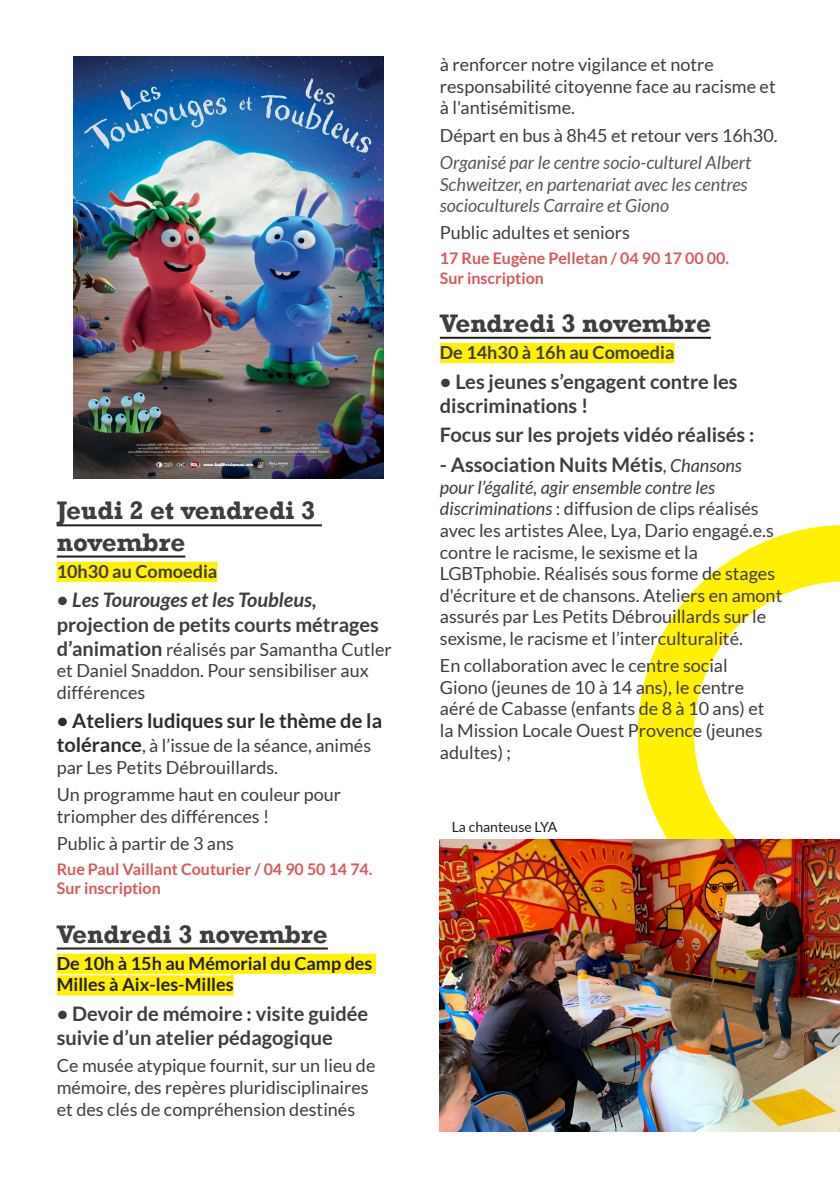
<style>
.page{position:relative;width:840px;height:1191px;background:#fff}
.page>*{position:absolute;margin:0;border:0;box-sizing:border-box;transform-origin:0 0}
.t1{font:700 26px/31.2px "Rockwell";color:#3e3e3f}
.t2{font:700 20px/24px "Lato";color:#3e3e3f}
.t3{font:700 20px "Lato";color:#2e2b2c}
.t4{font:18px/21.6px "Lato";color:#3e3e3f}
.t5{font:italic 18px/21.6px "Lato";color:#57585a}
.t6{font:700 18px/21.6px "Lato";color:#231f20}
.t7{font:700 18px "Lato";color:#3e3e3f}
.t8{font:700 16px/19.2px "Lato";color:#dc565b}
.t9{font:14px "Lato";color:#231f20}
.s1{font-style:italic}
.s2{font-weight:700;font-size:20px}
.s3{font-weight:700;font-size:20px;color:#2e2b2c}
.s4{font-weight:400;font-size:18px}
.s5{font-weight:400;font-style:italic;font-size:18px}
</style>
<div class="page">
<svg style="left:637px;top:525px;width:202px;height:314px"></svg>
<hr style="left:57px;top:524px;width:265px;height:2px;background:#231f20">
<hr style="left:57px;top:555px;width:128px;height:2px;background:#231f20">
<div style="left:57px;top:562px;width:160px;height:20px;background:#fff101"></div>
<hr style="left:57px;top:947px;width:270px;height:2px;background:#231f20">
<div style="left:57px;top:953px;width:319px;height:20px;background:#fff101"></div>
<div style="left:57px;top:975px;width:176px;height:20px;background:#fff101"></div>
<hr style="left:439px;top:337px;width:271px;height:2px;background:#231f20">
<div style="left:439px;top:343px;width:235px;height:20px;background:#fff101"></div>
<img style="left:439px;top:839px;width:400px;height:292px">
<img style="left:73px;top:57px;width:310px;height:421px">
<p class="t1" style="left:57px;top:495px;width:260px">Jeudi 2 et vendredi 3 novembre</p>
<p class="t7" style="left:57px;top:561px;width:162px">10h30 au Comoedia</p>
<p class="t2" style="left:57px;top:588px;width:323px">• <span class="s1">Les Tourouges et les Toubleus</span>, projection de petits courts métrages</p>
<p class="t4" style="left:57px;top:638px;width:336px"><span class="s2">d’animation</span> réalisés par Samantha Cutler et Daniel Snaddon. Pour sensibiliser aux différences</p>
<p class="t3" style="left:57px;top:709px;width:327px">• Ateliers ludiques sur le thème de la</p>
<p class="t4" style="left:57px;top:735px;width:316px"><span class="s3">tolérance</span>, à l’issue de la séance, animés par Les Petits Débrouillards.</p>
<p class="t4" style="left:57px;top:784px;width:286px">Un programme haut en couleur pour triompher des différences !</p>
<p class="t4" style="left:57px;top:832px;width:178px">Public à partir de 3 ans</p>
<p class="t8" style="left:57px;top:859px;width:317px">Rue Paul Vaillant Couturier / 04 90 50 14 74.<br>Sur inscription</p>
<p class="t1" style="left:57px;top:918px;width:272px">Vendredi 3 novembre</p>
<p class="t6" style="left:57px;top:952px;width:317px">De 10h à 15h au Mémorial du Camp des<br>Milles à Aix-les-Milles</p>
<p class="t2" style="left:57px;top:1001px;width:313px">• Devoir de mémoire : visite guidée suivie d’un atelier pédagogique</p>
<p class="t4" style="left:57px;top:1055px;width:320px">Ce musée atypique fournit, sur un lieu de mémoire, des repères pluridisciplinaires et des clés de compréhension destinés</p>
<p class="t4" style="left:439px;top:54px;width:337px">à renforcer notre vigilance et notre responsabilité citoyenne face au racisme et à l'antisémitisme.</p>
<p class="t4" style="left:439px;top:124px;width:339px">Départ en bus à 8h45 et retour vers 16h30.</p>
<p class="t5" style="left:439px;top:152px;width:313px">Organisé par le centre socio-culturel Albert<br>Schweitzer, en partenariat avec les centres socioculturels Carraire et Giono</p>
<p class="t4" style="left:439px;top:222px;width:191px">Public adultes et seniors</p>
<p class="t8" style="left:439px;top:249px;width:290px">17 Rue Eugène Pelletan / 04 90 17 00 00.<br>Sur inscription</p>
<p class="t1" style="left:439px;top:307px;width:272px">Vendredi 3 novembre</p>
<p class="t7" style="left:439px;top:342px;width:236px">De 14h30 à 16h au Comoedia</p>
<p class="t2" style="left:439px;top:369px;width:299px">• Les jeunes s’engagent contre les discriminations !</p>
<p class="t2" style="left:439px;top:423px;width:316px">Focus sur les projets vidéo réalisés :</p>
<p class="t2" style="left:439px;top:452px;width:303px">- Association Nuits Métis<span class="s4">,</span> <span class="s5">Chansons</span></p>
<p class="t4" style="left:439px;top:476px;width:344px"><span class="s1">pour l’égalité, agir ensemble contre les discriminations</span> : diffusion de clips réalisés avec les artistes Alee, Lya, Dario engagé.e.s contre le racisme, le sexisme et la LGBTphobie. Réalisés sous forme de stages d'écriture et de chansons. Ateliers en amont assurés par Les Petits Débrouillards sur le sexisme, le racisme et l’interculturalité.</p>
<p class="t4" style="left:439px;top:655px;width:326px">En collaboration avec le centre social Giono (jeunes de 10 à 14 ans), le centre aéré de Cabasse (enfants de 8 à 10 ans) et la Mission Locale Ouest Provence (jeunes adultes) ;</p>
<p class="t9" style="left:451px;top:819px;width:107px">La chanteuse LYA</p>
</div>
